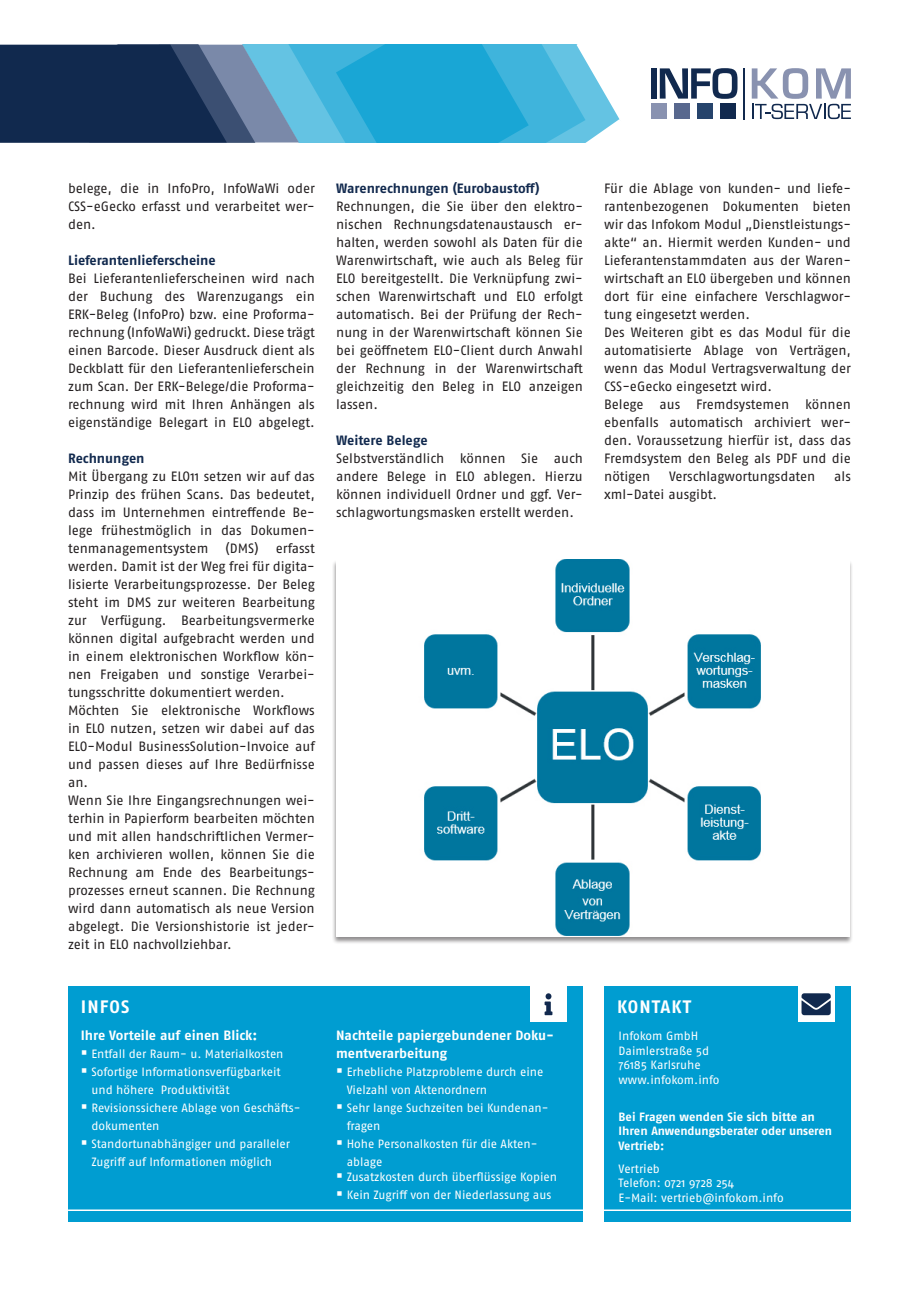
<style>
.page{position:relative;width:919px;height:1289px;background:#fff}
.page>*{position:absolute;margin:0;border:0;box-sizing:border-box;transform-origin:0 0}
.t1{font:700 18px "Fago OT";letter-spacing:.06em;color:#fff}
.t2{font:13.5px/18px "Fago OT";letter-spacing:-.005em;color:#231f20;text-align:justify}
.t3{font:700 13.5px "Fago OT";letter-spacing:-.005em;color:#11294e}
.t4{font:700 13.5px/18px "Fago OT";color:#fff}
.t5{font:12px/18px "Fago OT";letter-spacing:-.005em;color:#fff}
.t6{font:700 12px/14.4px "Fago OT";letter-spacing:-.005em;color:#fff}
</style>
<div class="page">
<svg style="left:0;top:45px;width:851px;height:98px"></svg>
<div style="left:604px;top:985px;width:246px;height:236px;background:#009dd1"></div>
<div style="left:68px;top:985px;width:515px;height:236px;background:#009dd1"></div>
<div style="left:797px;top:984px;width:37px;height:37px;background:#fff"></div>
<div style="left:530px;top:984px;width:37px;height:37px;background:#fff"></div>
<hr style="left:68px;top:1209px;width:791px;height:1px;background:#fff">
<svg style="left:801px;top:993px;width:29px;height:22px"></svg>
<svg style="left:544px;top:993px;width:8px;height:22px"></svg>
<div style="left:332px;top:559px;width:521px;height:385px;background:#231f20;opacity:.5"></div>
<img style="left:336px;top:559px;width:513px;height:377px">
<p class="t2" style="left:68px;top:179px;width:248px">belege, die in InfoPro, InfoWaWi oder CSS-eGecko erfasst und verarbeitet wer&shy;den.</p>
<p class="t3" style="left:68px;top:252px;width:149px">Lieferantenlieferscheine</p>
<p class="t2" style="left:68px;top:269px;width:248px">Bei Lieferantenlieferscheinen wird nach der Buchung des Warenzugangs ein ERK-Beleg (InfoPro) bzw. eine Proforma&shy;rechnung (InfoWaWi) gedruckt. Diese trägt einen Barcode. Dieser Ausdruck dient als Deckblatt für den Lieferantenlieferschein zum Scan. Der ERK-Belege/die Proforma&shy;rechnung wird mit Ihren Anhängen als eigenständige Belegart in ELO abgelegt.</p>
<p class="t3" style="left:68px;top:450px;width:78px">Rechnungen</p>
<p class="t2" style="left:68px;top:467px;width:248px">Mit Übergang zu ELO11 setzen wir auf das Prinzip des frühen Scans. Das bedeutet, dass im Unternehmen eintreffende Be&shy;lege frühestmöglich in das Dokumen&shy;tenmanagementsystem</p>
<p class="t2" style="left:226px;top:539px;width:34px">(DMS)</p>
<p class="t2" style="left:68px;top:539px;width:248px;text-align:left;text-indent:208px">erfasst werden. Damit ist der Weg frei für digita&shy;lisierte Verarbeitungsprozesse. Der Beleg steht im DMS zur weiteren Bearbeitung zur Verfügung. Bearbeitungsvermerke können digital aufgebracht werden und in einem elektronischen Workflow kön&shy;nen Freigaben und sonstige Verarbei&shy;tungsschritte dokumentiert werden.<br>Möchten Sie elektronische Workflows in ELO nutzen, setzen wir dabei auf das ELO-Modul BusinessSolution-Invoice auf und passen dieses auf Ihre Bedürfnisse an.<br>Wenn Sie Ihre Eingangsrechnungen wei&shy;terhin in Papierform bearbeiten möchten und mit allen handschriftlichen Vermer&shy;ken archivieren wollen, können Sie die Rechnung am Ende des Bearbeitungs&shy;prozesses erneut scannen. Die Rechnung wird dann automatisch als neue Version abgelegt. Die Versionshistorie ist jeder&shy;zeit in ELO nachvollziehbar.</p>
<p class="t3" style="left:336px;top:180px;width:205px">Warenrechnungen (Eurobaustoff)</p>
<p class="t2" style="left:336px;top:197px;width:248px">Rechnungen, die Sie über den elektro&shy;nischen Rechnungsdatenaustausch er&shy;halten, werden sowohl als Daten für die Warenwirtschaft, wie auch als Beleg für ELO bereitgestellt. Die Verknüpfung zwi&shy;schen Warenwirtschaft und ELO erfolgt automatisch. Bei der Prüfung der Rech&shy;nung in der Warenwirtschaft können Sie bei geöffnetem ELO-Client durch Anwahl der Rechnung in der Warenwirtschaft gleichzeitig den Beleg in ELO anzeigen lassen.</p>
<p class="t3" style="left:336px;top:432px;width:93px">Weitere Belege</p>
<p class="t2" style="left:336px;top:449px;width:248px">Selbstverständlich können Sie auch andere Belege in ELO ablegen. Hierzu können individuell Ordner und ggf. Ver&shy;schlagwortungsmasken erstellt werden.</p>
<p class="t2" style="left:604px;top:179px;width:248px;text-align:left">Für die Ablage von kunden- und liefe&shy;rantenbezogenen Dokumenten bieten wir das Infokom Modul „Dienstleistungs&shy;akte“ an. Hiermit werden Kunden- und Lieferantenstammdaten aus der Waren&shy;wirtschaft an ELO übergeben und können dort für eine einfachere Verschlagwor&shy;tung eingesetzt werden.<br>Des Weiteren gibt es das Modul für die automatisierte Ablage von Verträgen, wenn das Modul Vertragsverwaltung der CSS-eGecko eingesetzt wird.<br>Belege aus Fremdsystemen können ebenfalls automatisch archiviert wer&shy;den. Voraussetzung hierfür ist, dass das Fremdsystem den Beleg als PDF und die nötigen</p>
<p class="t2" style="left:669px;top:467px;width:148px">Verschlagwortungsdaten</p>
<p class="t2" style="left:834px;top:467px;width:18px">als</p>
<p class="t2" style="left:604px;top:485px;width:114px">xml-Datei ausgibt.</p>
<h1 class="t1" style="left:81px;top:995px;width:50px">INFOS</h1>
<h1 class="t1" style="left:617px;top:995px;width:75px">KONTAKT</h1>
<p class="t4" style="left:81px;top:1026px;width:178px">Ihre Vorteile auf einen Blick:</p>
<p class="t5" style="left:91px;top:1045px;width:210px">Entfall der Raum- u. Materialkosten<br>Sofortige Informationsverfügbarkeit und höhere Produktivität<br>Revisionssichere Ablage von Geschäfts&shy;dokumenten<br>Standortunabhängiger und paralleler<br>Zugriff auf Informationen möglich</p>
<p class="t4" style="left:336px;top:1026px;width:219px">Nachteile papiergebundener Doku&shy;mentverarbeitung</p>
<p class="t5" style="left:347px;top:1063px;width:203px">Erhebliche Platzprobleme durch eine<br>Vielzahl von Aktenordnern<br>Sehr lange Suchzeiten bei Kundenan&shy;fragen<br>Hohe Personalkosten für die Akten&shy;ablage</p>
<p class="t5" style="left:347px;top:1167px;width:212px">Zusatzkosten durch überflüssige Kopien<br>Kein Zugriff von der Niederlassung aus</p>
<p class="t5" style="left:618px;top:1029px;width:102px;line-height:14.4px">Infokom GmbH<br>Daimlerstraße 5d<br>76185 Karlsruhe www.infokom.info</p>
<p class="t6" style="left:618px;top:1109px;width:215px">Bei Fragen wenden Sie sich bitte an<br>Ihren Anwendungsberater oder unseren<br>Vertrieb:</p>
<p class="t5" style="left:618px;top:1161px;width:166px;line-height:14.4px">Vertrieb<br>Telefon: 0721 9728 254<br>E-Mail: vertrieb@infokom.info</p>
</div>
